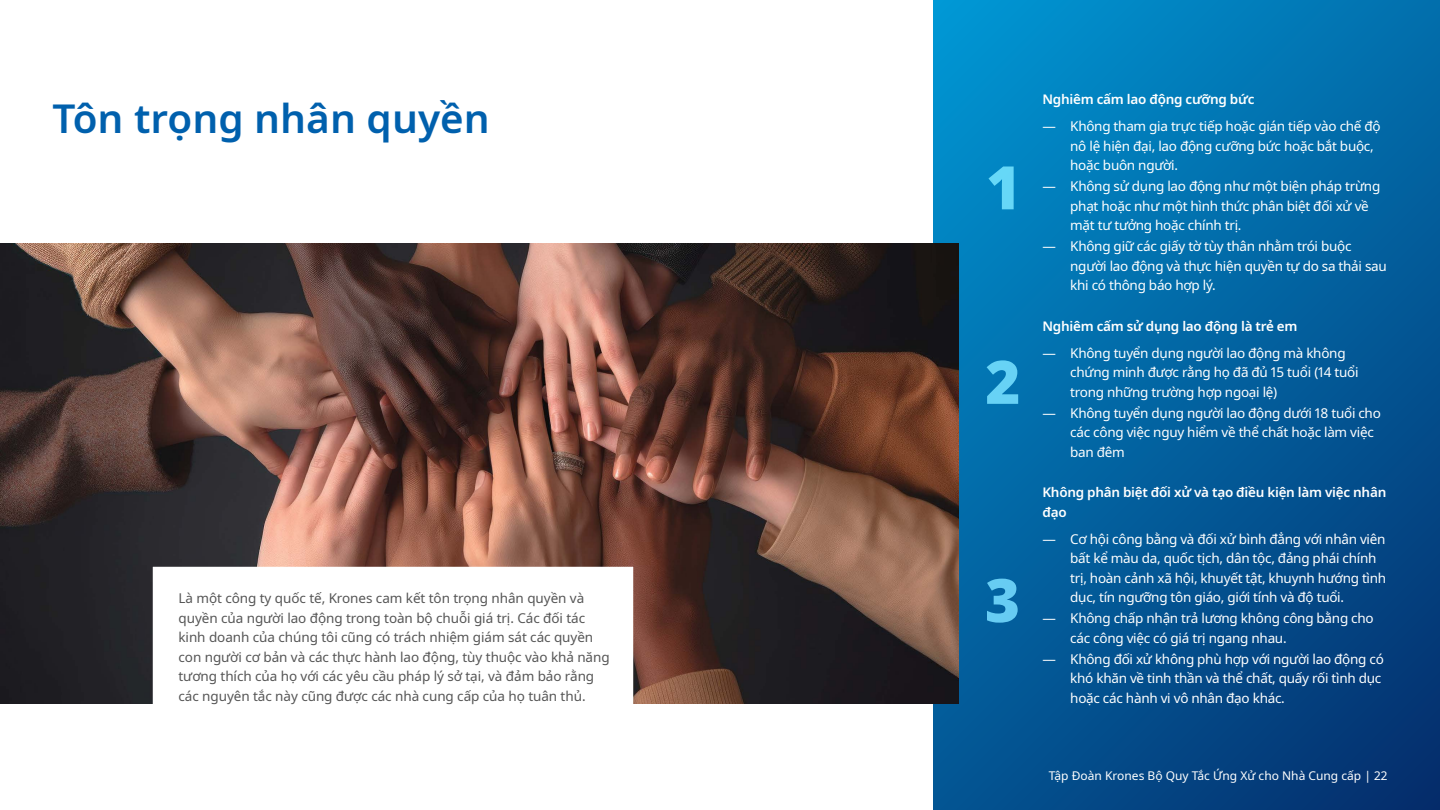
<style>
.page{position:relative;width:1440px;height:810px;background:#fff}
.page>*{position:absolute;margin:0;border:0;box-sizing:border-box;transform-origin:0 0}
.t1{font:600 40.5px "Noto Sans";color:#0060ad}
.t2{font:13.5px/19.5px "Noto Sans";letter-spacing:-.02em;color:#fff}
.t3{font:13.5px/19.5px "Noto Sans";letter-spacing:-.005em;color:#555}
.t4{font:600 13.5px/19.5px "Noto Sans";letter-spacing:-.02em;color:#fff}
.t5{font:12px "Noto Sans";color:#fff}
</style>
<div class="page">
<svg style="left:933px;top:0;width:507px;height:810px;background:#02619f"></svg>
<svg style="left:988px;top:166px;width:26px;height:43px"></svg>
<svg style="left:987px;top:360px;width:31px;height:44px"></svg>
<svg style="left:987px;top:579px;width:31px;height:44px"></svg>
<img style="left:0;top:243px;width:958px;height:461px">
<div style="left:153px;top:567px;width:480px;height:141px;background:#fff"></div>
<h1 class="t1" style="left:52px;top:90px;width:439px">Tôn trọng nhân quyền</h1>
<p class="t3" style="left:178px;top:589px;width:433px">Là một công ty quốc tế, Krones cam kết tôn trọng nhân quyền và quyền của người lao động trong toàn bộ chuỗi giá trị. Các đối tác kinh doanh của chúng tôi cũng có trách nhiệm giám sát các quyền con người cơ bản và các thực hành lao động, tùy thuộc vào khả năng tương thích của họ với các yêu cầu pháp lý sở tại, và đảm bảo rằng các nguyên tắc này cũng được các nhà cung cấp của họ tuân thủ.</p>
<p class="t4" style="left:1042px;top:90px;width:213px">Nghiêm cấm lao động cưỡng bức</p>
<p class="t2" style="left:1070px;top:117px;width:312px;text-indent:-28px">— Không tham gia trực tiếp hoặc gián tiếp vào chế độ nô lệ hiện đại, lao động cưỡng bức hoặc bắt buộc, hoặc buôn người.</p>
<p class="t2" style="left:1070px;top:177px;width:312px;text-indent:-28px">— Không sử dụng lao động như một biện pháp trừng phạt hoặc như một hình thức phân biệt đối xử về mặt tư tưởng hoặc chính trị.</p>
<p class="t2" style="left:1070px;top:237px;width:318px;text-indent:-28px">— Không giữ các giấy tờ tùy thân nhằm trói buộc người lao động và thực hiện quyền tự do sa thải sau khi có thông báo hợp lý.</p>
<p class="t4" style="left:1043px;top:317px;width:257px">Nghiêm cấm sử dụng lao động là trẻ em</p>
<p class="t2" style="left:1070px;top:344px;width:290px;text-indent:-28px">— Không tuyển dụng người lao động mà không chứng minh được rằng họ đã đủ 15 tuổi (14 tuổi trong những trường hợp ngoại lệ)</p>
<p class="t2" style="left:1070px;top:404px;width:312px;text-indent:-28px">— Không tuyển dụng người lao động dưới 18 tuổi cho các công việc nguy hiểm về thể chất hoặc làm việc ban đêm</p>
<p class="t4" style="left:1043px;top:483px;width:345px">Không phân biệt đối xử và tạo điều kiện làm việc nhân đạo</p>
<p class="t2" style="left:1070px;top:530px;width:317px;text-indent:-28px">— Cơ hội công bằng và đối xử bình đẳng với nhân viên bất kể màu da, quốc tịch, dân tộc, đảng phái chính trị, hoàn cảnh xã hội, khuyết tật, khuynh hướng tình dục, tín ngưỡng tôn giáo, giới tính và độ tuổi.</p>
<p class="t2" style="left:1070px;top:609px;width:305px;text-indent:-28px">— Không chấp nhận trả lương không công bằng cho các công việc có giá trị ngang nhau.</p>
<p class="t2" style="left:1070px;top:650px;width:315px;text-indent:-28px">— Không đối xử không phù hợp với người lao động có khó khăn về tinh thần và thể chất, quấy rối tình dục hoặc các hành vi vô nhân đạo khác.</p>
<p class="t5" style="left:1049px;top:767px;width:340px">Tập Đoàn Krones Bộ Quy Tắc Ứng Xử cho Nhà Cung cấp | 22</p>
</div>
